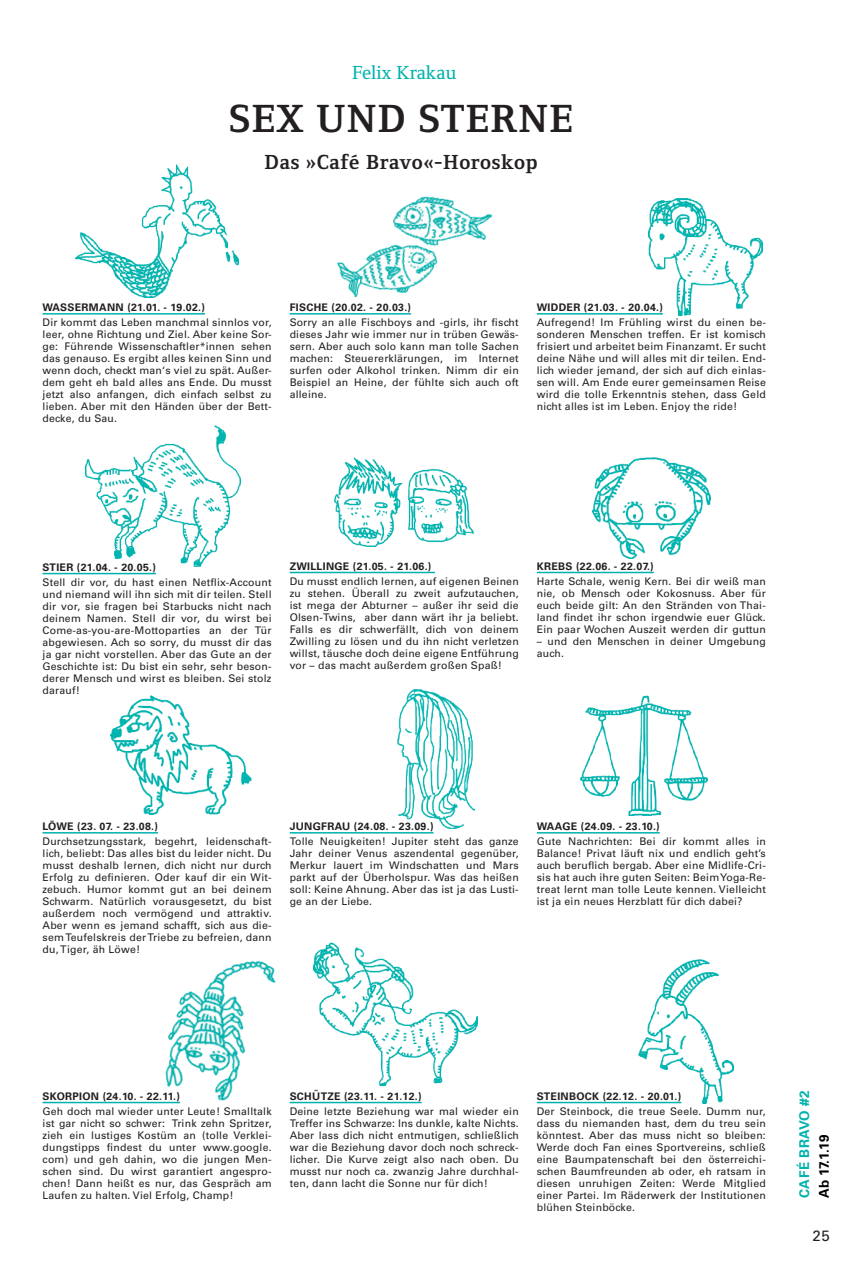
<style>
.page{position:relative;width:851px;height:1263px;background:#fff}
.page>*{position:absolute;margin:0;border:0;box-sizing:border-box;transform-origin:0 0}
.t1{font:700 40.5px "Foundry Form Serif";letter-spacing:.03em;color:#231f20}
.t2{font:700 21px "Foundry Form Serif";letter-spacing:.03em;color:#231f20}
.t3{font:500 19.5px "Foundry Form Serif";color:#00b2ae}
.t4{font:15px "Univers LT Std";color:#231f20}
.t5{font:700 13.5px "Univers LT Std";letter-spacing:.03em;color:#00b2ae}
.t6{font:700 13.5px "Univers LT Std";color:#000103}
.t7{font:10.5px/12px "Univers LT Std";letter-spacing:.02em;color:#231f20;text-align:justify}
.t8{font:700 10.5px "Univers LT Pro 65";letter-spacing:.03em;color:#231f20}
</style>
<div class="page">
<img style="left:337px;top:196px;width:155px;height:119px">
<img style="left:592px;top:457px;width:118px;height:102px">
<img style="left:111px;top:695px;width:140px;height:119px">
<img style="left:313px;top:942px;width:164px;height:143px">
<img style="left:140px;top:960px;width:157px;height:144px">
<img style="left:85px;top:426px;width:155px;height:140px">
<img style="left:580px;top:695px;width:127px;height:120px">
<img style="left:76px;top:164px;width:162px;height:134px">
<img style="left:648px;top:198px;width:114px;height:117px">
<img style="left:335px;top:457px;width:138px;height:90px">
<img style="left:638px;top:959px;width:95px;height:144px">
<hr style="left:43px;top:313px;width:162px;height:2px;background:#00b2ae">
<hr style="left:289px;top:313px;width:122px;height:2px;background:#00b2ae">
<hr style="left:536px;top:313px;width:126px;height:2px;background:#00b2ae">
<hr style="left:43px;top:573px;width:113px;height:1px;background:#00b2ae">
<hr style="left:289px;top:572px;width:146px;height:1px;background:#00b2ae">
<hr style="left:536px;top:572px;width:117px;height:1px;background:#00b2ae">
<hr style="left:43px;top:832px;width:115px;height:1px;background:#00b2ae">
<hr style="left:289px;top:832px;width:144px;height:1px;background:#00b2ae">
<hr style="left:536px;top:832px;width:123px;height:1px;background:#00b2ae">
<hr style="left:43px;top:1102px;width:137px;height:1px;background:#00b2ae">
<hr style="left:289px;top:1102px;width:132px;height:1px;background:#00b2ae">
<hr style="left:536px;top:1102px;width:145px;height:1px;background:#00b2ae">
<img style="left:397px;top:689px;width:77px;height:140px">
<h3 class="t3" style="left:352px;top:62px;width:106px">Felix Krakau</h3>
<h1 class="t1" style="left:229px;top:95px;width:345px">SEX UND STERNE</h1>
<h2 class="t2" style="left:264px;top:150px;width:274px">Das »Café Bravo«-Horoskop</h2>
<p class="t8" style="left:43px;top:300px;width:164px">WASSERMANN (21.01. - 19.02.)</p>
<p class="t7" style="left:43px;top:316px;width:230px">Dir kommt das Leben manchmal sinnlos vor, leer, ohne Richtung und Ziel. Aber keine Sor&shy;ge: Führende Wissenschaftler*innen sehen das genauso. Es ergibt alles keinen Sinn und wenn doch, checkt man‘s viel zu spät. Außer&shy;dem geht eh bald alles ans Ende. Du musst jetzt also anfangen, dich einfach selbst zu lieben. Aber mit den Händen über der Bett&shy;decke, du Sau.</p>
<p class="t8" style="left:289px;top:300px;width:123px">FISCHE (20.02. - 20.03.)</p>
<p class="t7" style="left:289px;top:316px;width:230px">Sorry an alle Fischboys and -girls, ihr fischt dieses Jahr wie immer nur in trüben Gewäs&shy;sern. Aber auch solo kann man tolle Sachen machen: Steuererklärungen, im Internet surfen oder Alkohol trinken. Nimm dir ein Beispiel an Heine, der fühlte sich auch oft alleine.</p>
<p class="t8" style="left:536px;top:300px;width:128px">WIDDER (21.03. - 20.04.)</p>
<p class="t7" style="left:536px;top:316px;width:230px">Aufregend! Im Frühling wirst du einen be&shy;sonderen Menschen treffen. Er ist komisch frisiert und arbeitet beim Finanzamt. Er sucht deine Nähe und will alles mit dir teilen. End&shy;lich wieder jemand, der sich auf dich einlas&shy;sen will. Am Ende eurer gemeinsamen Reise wird die tolle Erkenntnis stehen, dass Geld nicht alles ist im Leben. Enjoy the ride!</p>
<p class="t8" style="left:43px;top:559px;width:115px">STIER (21.04. - 20.05.)</p>
<p class="t7" style="left:43px;top:576px;width:230px">Stell dir vor, du hast einen Netflix-Account und niemand will ihn sich mit dir teilen. Stell dir vor, sie fragen bei Starbucks nicht nach deinem Namen. Stell dir vor, du wirst bei Come-as-you-are-Mottoparties an der Tür abgewiesen. Ach so sorry, du musst dir das ja gar nicht vorstellen. Aber das Gute an der Geschichte ist: Du bist ein sehr, sehr beson&shy;derer Mensch und wirst es bleiben. Sei stolz darauf!</p>
<p class="t8" style="left:289px;top:558px;width:143px">ZWILLINGE (21.05. - 21.06.)</p>
<p class="t7" style="left:289px;top:575px;width:230px">Du musst endlich lernen, auf eigenen Beinen zu stehen. Überall zu zweit aufzutauchen, ist mega der Abturner – außer ihr seid die Olsen-Twins, aber dann wärt ihr ja beliebt.<br>Falls es dir schwerfällt, dich von deinem Zwilling zu lösen und du ihn nicht verletzen willst, täusche doch deine eigene Entführung vor – das macht außerdem großen Spaß!</p>
<p class="t8" style="left:536px;top:558px;width:118px">KREBS (22.06. - 22.07.)</p>
<p class="t7" style="left:536px;top:575px;width:230px">Harte Schale, wenig Kern. Bei dir weiß man nie, ob Mensch oder Kokosnuss. Aber für euch beide gilt: An den Stränden von Thai&shy;land findet ihr schon irgendwie euer Glück.<br>Ein paar Wochen Auszeit werden dir guttun</p>
<p class="t7" style="left:536px;top:635px;width:230px">– und den Menschen in deiner Umgebung auch.</p>
<p class="t8" style="left:43px;top:819px;width:117px">LÖWE (23. 07. - 23.08.)</p>
<p class="t7" style="left:43px;top:835px;width:230px">Durchsetzungsstark, begehrt, leidenschaft&shy;lich, beliebt: Das alles bist du leider nicht. Du musst deshalb lernen, dich nicht nur durch Erfolg zu definieren. Oder kauf dir ein Wit&shy;zebuch. Humor kommt gut an bei deinem Schwarm. Natürlich vorausgesetzt, du bist außerdem noch vermögend und attraktiv.<br>Aber wenn es jemand schafft, sich aus die&shy;sem Teufelskreis der Triebe zu befreien, dann du, Tiger, äh Löwe!</p>
<p class="t8" style="left:289px;top:819px;width:145px">JUNGFRAU (24.08. - 23.09.)</p>
<p class="t7" style="left:289px;top:835px;width:230px">Tolle Neuigkeiten! Jupiter steht das ganze Jahr deiner Venus aszendental gegenüber, Merkur lauert im Windschatten und Mars parkt auf der Überholspur. Was das heißen soll: Keine Ahnung. Aber das ist ja das Lusti&shy;ge an der Liebe.</p>
<p class="t8" style="left:536px;top:819px;width:124px">WAAGE (24.09. - 23.10.)</p>
<p class="t7" style="left:536px;top:835px;width:230px">Gute Nachrichten: Bei dir kommt alles in Balance! Privat läuft nix und endlich geht’s auch beruflich bergab. Aber eine Midlife-Cri&shy;sis hat auch ihre guten Seiten: Beim Yoga-Re&shy;treat lernt man tolle Leute kennen. Vielleicht ist ja ein neues Herzblatt für dich dabei?</p>
<p class="t8" style="left:43px;top:1088px;width:139px">SKORPION (24.10. - 22.11.)</p>
<p class="t7" style="left:43px;top:1105px;width:230px">Geh doch mal wieder unter Leute! Smalltalk ist gar nicht so schwer: Trink zehn Spritzer, zieh ein lustiges Kostüm an (tolle Verklei&shy;dungstipps findest du unter www.google. com) und geh dahin, wo die jungen Men&shy;schen sind. Du wirst garantiert angespro&shy;chen! Dann heißt es nur, das Gespräch am Laufen zu halten. Viel Erfolg, Champ!</p>
<p class="t8" style="left:289px;top:1088px;width:133px">SCHÜTZE (23.11. - 21.12.)</p>
<p class="t7" style="left:289px;top:1105px;width:230px">Deine letzte Beziehung war mal wieder ein Treffer ins Schwarze: Ins dunkle, kalte Nichts.<br>Aber lass dich nicht entmutigen, schließlich war die Beziehung davor doch noch schreck&shy;licher. Die Kurve zeigt also nach oben. Du musst nur noch ca. zwanzig Jahre durchhal&shy;ten, dann lacht die Sonne nur für dich!</p>
<p class="t8" style="left:536px;top:1088px;width:146px">STEINBOCK (22.12. - 20.01.)</p>
<p class="t7" style="left:536px;top:1105px;width:230px">Der Steinbock, die treue Seele. Dumm nur, dass du niemanden hast, dem du treu sein könntest. Aber das muss nicht so bleiben:<br>Werde doch Fan eines Sportvereins, schließ eine Baumpatenschaft bei den österreichi&shy;schen Baumfreunden ab oder, eh ratsam in diesen unruhigen Zeiten: Werde Mitglied einer Partei. Im Räderwerk der Institutionen blühen Steinböcke.</p>
<p class="t5" style="left:796px;top:1198px;width:109px;rotate:-90deg">CAFÉ BRAVO #2</p>
<p class="t6" style="left:815px;top:1198px;width:65px;rotate:-90deg">Ab 17.1.19</p>
<h3 class="t4" style="left:812px;top:1227px;width:19px">25</h3>
</div>
